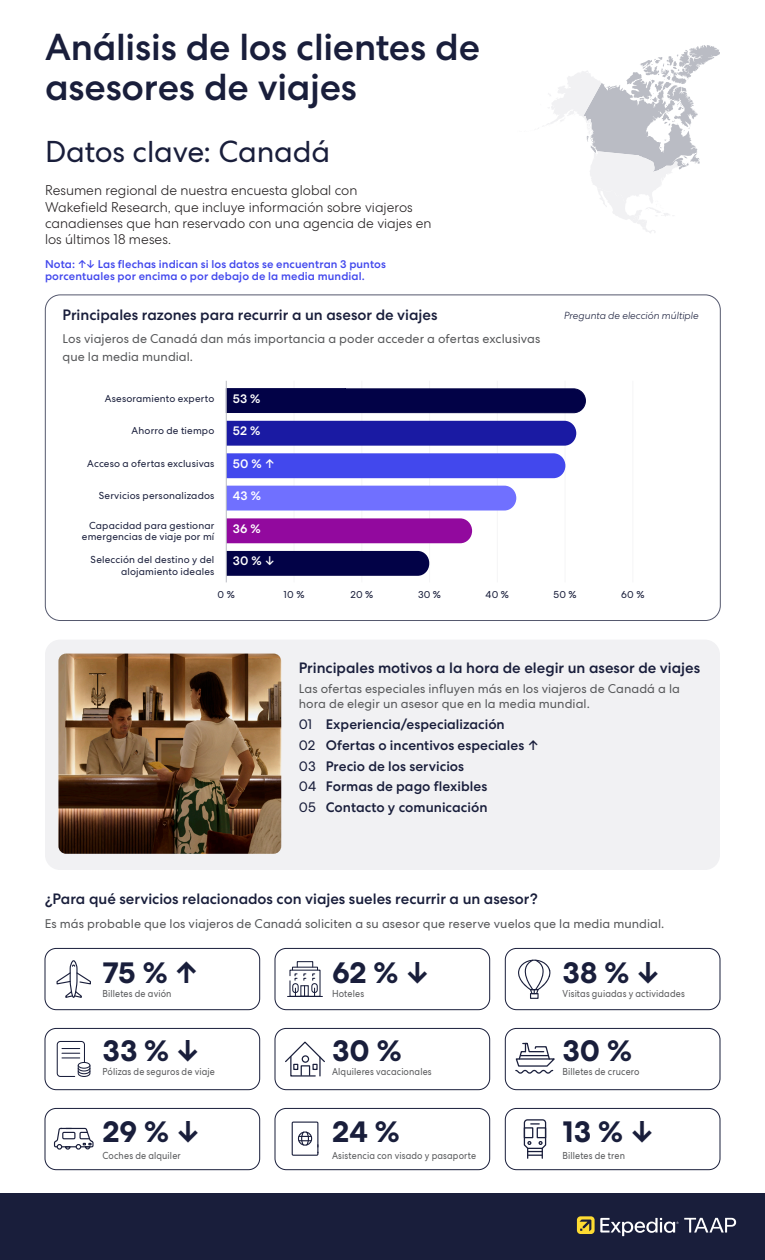
<style>
.page{position:relative;width:765px;height:1260px;background:#fff}
.page>*{position:absolute;margin:0;border:0;box-sizing:border-box;transform-origin:0 0}
.t1{font:500 37.5px/40px "Centra No 2";letter-spacing:-.005em;color:#191e3b}
.t2{font:700 30px "Centra No 2";letter-spacing:.005em;color:#191e3b}
.t3{font:30px "Centra No 2";letter-spacing:-.005em;color:#191e3b}
.P1_Grey_H2{font:500 15px "Centra No 2";color:#191e3b}
.P1{font:300 13.75px/16.2px "Centra No 2";color:#231f20}
.t4{font:500 13.75px "Centra No 2";letter-spacing:.005em;color:#191e3b}
.t5{font:12.5px/17.5px "Centra No 2";letter-spacing:.005em;color:#57585a}
.t6{font:500 12.5px "Centra No 2";letter-spacing:.015em;color:#fff}
.P1_Note{font:500 11.25px/12.5px "Centra No 2";letter-spacing:.01em;color:#4248ed}
.p1_Graph_text_RR{font:10px/11.2px "Centra No 2";letter-spacing:.015em;color:#191e3b;text-align:right}
.Body_8{font:10px "Centra No 2";letter-spacing:.015em;color:#57585a;scale:.9 1}
.t7{font:italic 300 10px "Centra No 2";color:#191e3b}
.s1{font-weight:400}
</style>
<div class="page">
<div style="left:0;top:1193px;width:765px;height:67px;background:#191e3b"></div>
<svg style="left:600px;top:1218px;width:136px;height:18px"></svg>
<svg style="left:577px;top:1216px;width:18px;height:18px"></svg>
<svg style="left:580px;top:1220px;width:11px;height:11px"></svg>
<svg style="left:538px;top:45px;width:182px;height:188px"></svg>
<hr style="left:633px;top:381px;width:1px;height:201px;background:#f5f5f6">
<hr style="left:565px;top:381px;width:1px;height:201px;background:#f5f5f6">
<hr style="left:497px;top:381px;width:1px;height:201px;background:#f5f5f6">
<hr style="left:429px;top:381px;width:1px;height:201px;background:#f5f5f6">
<hr style="left:361px;top:381px;width:1px;height:201px;background:#f5f5f6">
<hr style="left:294px;top:381px;width:1px;height:201px;background:#f5f5f6">
<div style="left:227px;top:551px;width:202px;height:25px;background:#020247"></div>
<div style="left:227px;top:518px;width:245px;height:25px;background:#92099e"></div>
<div style="left:227px;top:486px;width:289px;height:25px;background:#7070ff"></div>
<div style="left:227px;top:453px;width:338px;height:25px;background:#4248ed"></div>
<div style="left:227px;top:421px;width:349px;height:25px;background:#1a1aa3"></div>
<svg style="left:227px;top:388px;width:359px;height:26px;background:#0e0e50"></svg>
<div style="left:45px;top:640px;width:675px;height:230px;background:#f1f1f3;border-radius:15px"></div>
<div style="left:45px;top:1028px;width:215px;height:62px;border:1px solid #191e3b;border-radius:11px"></div>
<div style="left:45px;top:1108px;width:215px;height:62px;border:1px solid #191e3b;border-radius:11px"></div>
<div style="left:275px;top:1028px;width:215px;height:62px;border:1px solid #191e3b;border-radius:11px"></div>
<div style="left:275px;top:1108px;width:215px;height:62px;border:1px solid #191e3b;border-radius:11px"></div>
<div style="left:505px;top:1028px;width:215px;height:62px;border:1px solid #191e3b;border-radius:11px"></div>
<div style="left:505px;top:1108px;width:215px;height:62px;border:1px solid #191e3b;border-radius:11px"></div>
<div style="left:45px;top:948px;width:215px;height:62px;border:1px solid #191e3b;border-radius:11px"></div>
<div style="left:275px;top:948px;width:215px;height:62px;border:1px solid #191e3b;border-radius:11px"></div>
<div style="left:505px;top:948px;width:215px;height:62px;border:1px solid #191e3b;border-radius:11px"></div>
<svg style="left:518px;top:959px;width:33px;height:40px"></svg>
<hr style="left:288px;top:996px;width:34px;height:1px;background:#191e3b">
<svg style="left:289px;top:969px;width:32px;height:27px"></svg>
<div style="left:297px;top:961px;width:16px;height:6px;border:1px solid #191e3b"></div>
<svg style="left:56px;top:960px;width:35px;height:38px"></svg>
<div style="left:292px;top:1122px;width:26px;height:34px;border:1px solid #191e3b"></div>
<div style="left:298px;top:1131px;width:14px;height:15px;border:1px solid #191e3b;border-radius:50%"></div>
<svg style="left:299px;top:1131px;width:12px;height:15px"></svg>
<svg style="left:515px;top:1042px;width:40px;height:32px"></svg>
<svg style="left:285px;top:1041px;width:40px;height:36px"></svg>
<svg style="left:523px;top:1119px;width:24px;height:39px"></svg>
<div style="left:524px;top:1127px;width:9px;height:11px;border:1px solid #191e3b"></div>
<div style="left:537px;top:1127px;width:9px;height:11px;border:1px solid #191e3b"></div>
<svg style="left:54px;top:1127px;width:40px;height:23px"></svg>
<svg style="left:56px;top:1041px;width:35px;height:36px"></svg>
<hr style="left:226px;top:381px;width:1px;height:201px;background:#babcc4">
<img style="left:58px;top:654px;width:223px;height:200px">
<p class="t1" style="left:45px;top:27px;width:437px">Análisis de los clientes de asesores de viajes</p>
<p class="t3" style="left:45px;top:134px;width:287px">Datos clave: Canadá</p>
<p class="P1" style="left:45px;top:182px;width:388px">Resumen regional de nuestra encuesta global con<br>Wakefield Research, que incluye información sobre viajeros canadienses que han reservado con una agencia de viajes en los últimos 18 meses.</p>
<p class="P1_Note" style="left:45px;top:258px;width:342px">Nota: ↑↓ Las flechas indican si los datos se encuentran 3 puntos porcentuales por encima o por debajo de la media mundial.</p>
<p class="P1_Grey_H2" style="left:63px;top:306px;width:376px">Principales razones para recurrir a un asesor de viajes</p>
<p class="t5" style="left:63px;top:330px;width:479px">Los viajeros de Canadá dan más importancia a poder acceder a ofertas exclusivas que la media mundial.</p>
<p class="p1_Graph_text_RR" style="left:105px;top:393px;width:111px">Asesoramiento experto</p>
<p class="t6" style="left:233px;top:391px;width:29px">53 %</p>
<p class="p1_Graph_text_RR" style="left:132px;top:425px;width:84px">Ahorro de tiempo</p>
<p class="p1_Graph_text_RR" style="left:87px;top:458px;width:129px">Acceso a ofertas exclusivas</p>
<p class="p1_Graph_text_RR" style="left:99px;top:490px;width:117px">Servicios personalizados</p>
<p class="t6" style="left:233px;top:423px;width:29px">52 %</p>
<p class="t6" style="left:233px;top:456px;width:43px">50 % ↑</p>
<p class="t6" style="left:233px;top:489px;width:30px">43%</p>
<p class="p1_Graph_text_RR" style="left:82px;top:520px;width:134px">Capacidad para gestionar emergencias de viaje por mí</p>
<p class="t6" style="left:233px;top:521px;width:29px">36 %</p>
<p class="p1_Graph_text_RR" style="left:91px;top:554px;width:125px">Selección del destino y del alojamiento ideales</p>
<p class="t6" style="left:233px;top:554px;width:43px">30 % ↓</p>
<p class="t7" style="left:564px;top:310px;width:136px">Pregunta de elección múltiple</p>
<p class="p1_Graph_text_RR" style="left:218px;top:589px;width:19px">0%</p>
<p class="p1_Graph_text_RR" style="left:284px;top:589px;width:22px">10%</p>
<p class="p1_Graph_text_RR" style="left:350px;top:589px;width:24px">20 %</p>
<p class="p1_Graph_text_RR" style="left:418px;top:589px;width:25px">30%</p>
<p class="p1_Graph_text_RR" style="left:486px;top:589px;width:25px">40 %</p>
<p class="p1_Graph_text_RR" style="left:554px;top:589px;width:25px">50 %</p>
<p class="p1_Graph_text_RR" style="left:621px;top:589px;width:25px">60 %</p>
<p class="P1_Grey_H2" style="left:299px;top:659px;width:403px">Principales motivos a la hora de elegir un asesor de viajes</p>
<p class="t5" style="left:299px;top:682px;width:383px;line-height:15px">Las ofertas especiales influyen más en los viajeros de Canadá a la hora de elegir un asesor que en la media mundial.</p>
<p class="t4" style="left:299px;top:716px;width:208px"><span class="s1">01</span> Experiencia/especialización</p>
<p class="t4" style="left:299px;top:737px;width:241px"><span class="s1">02</span> Ofertas o incentivos especiales ↑</p>
<p class="t4" style="left:299px;top:758px;width:167px"><span class="s1">03</span> Precio de los servicios</p>
<p class="t4" style="left:299px;top:779px;width:190px"><span class="s1">04</span> Formas de pago flexibles</p>
<p class="t4" style="left:299px;top:799px;width:190px"><span class="s1">05</span> Contacto y comunicación</p>
<p class="P1_Grey_H2" style="left:45px;top:891px;width:495px">¿Para qué servicios relacionados con viajes sueles recurrir a un asesor?</p>
<p class="t5" style="left:45px;top:915px;width:621px">Es más probable que los viajeros de Canadá soliciten a su asesor que reserve vuelos que la media mundial.</p>
<p class="t2" style="left:102px;top:954px;width:98px">75 % ↑</p>
<p class="t2" style="left:332px;top:954px;width:99px">62 % ↓</p>
<p class="Body_8" style="left:102px;top:987px;width:78px">Billetes de avión</p>
<p class="Body_8" style="left:332px;top:987px;width:37px">Hoteles</p>
<p class="t2" style="left:562px;top:954px;width:99px">38 %↓</p>
<p class="Body_8" style="left:562px;top:987px;width:137px">Visitas guiadas y actividades</p>
<p class="t2" style="left:102px;top:1033px;width:99px">33 %↓</p>
<p class="t2" style="left:332px;top:1033px;width:71px">30 %</p>
<p class="t2" style="left:562px;top:1033px;width:71px">30 %</p>
<p class="Body_8" style="left:102px;top:1066px;width:126px">Pólizas de seguros de viaje</p>
<p class="Body_8" style="left:332px;top:1066px;width:112px">Alquileres vacacionales</p>
<p class="Body_8" style="left:562px;top:1066px;width:87px">Billetes de crucero</p>
<p class="t2" style="left:102px;top:1114px;width:99px">29 % ↓</p>
<p class="t2" style="left:332px;top:1114px;width:69px">24 %</p>
<p class="t2" style="left:562px;top:1114px;width:93px">13 % ↓</p>
<p class="Body_8" style="left:102px;top:1150px;width:89px">Coches de alquiler</p>
<p class="Body_8" style="left:332px;top:1150px;width:162px">Asistencia con visado y pasaporte</p>
<p class="Body_8" style="left:562px;top:1150px;width:71px">Billetes de tren</p>
</div>
